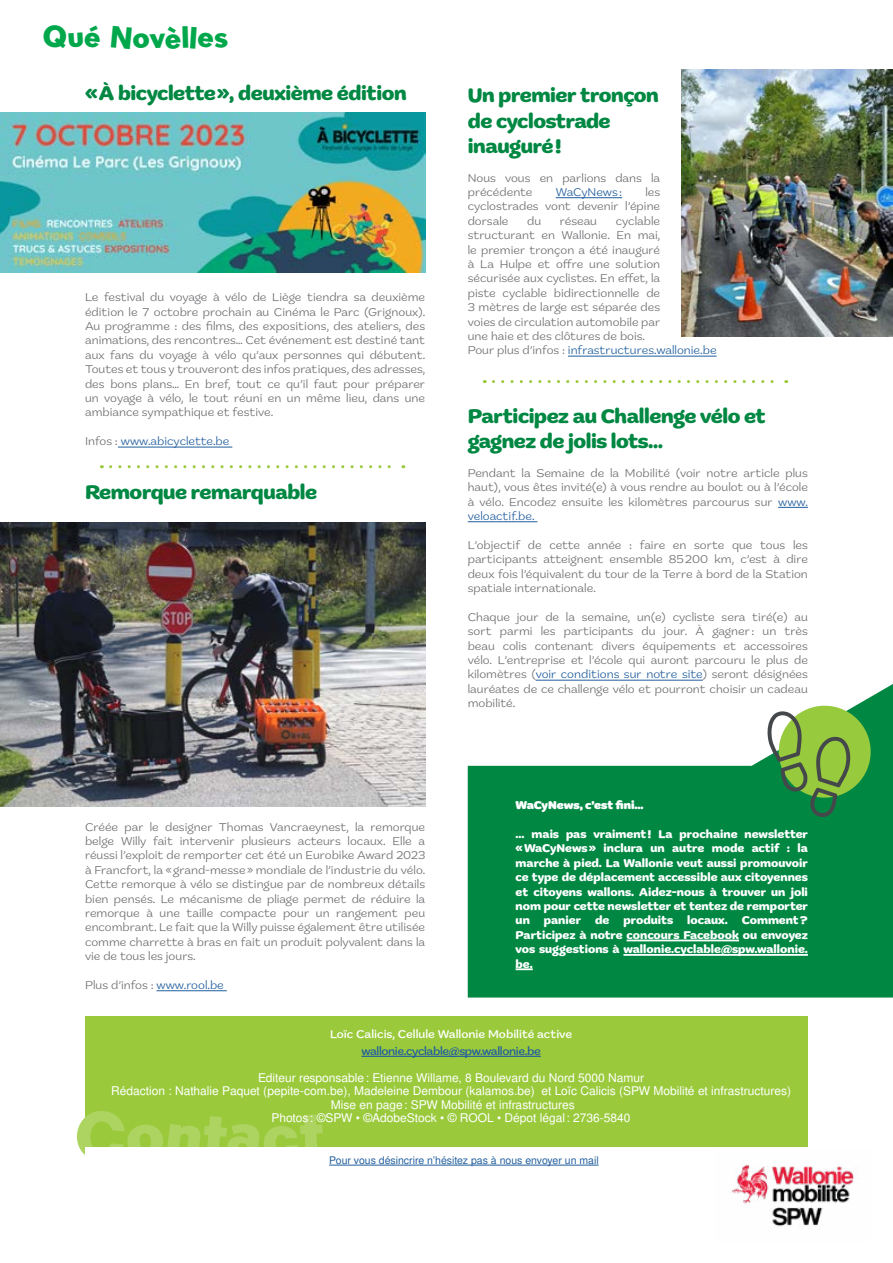
<style>
.page{position:relative;width:893px;height:1263px;background:#fff}
.page>*{position:absolute;margin:0;border:0;box-sizing:border-box;transform-origin:0 0}
.t1{font:67.5px "Gambado Sans Forte";color:#add361}
.t2{font:30px "Gambado Sans Forte";color:#00a74b}
.t3{font:700 21px/25.2px "Marigny";letter-spacing:-.02em;color:#008843}
.t4{font:12px/14.4px "Marigny";color:#6d6e71;text-align:justify}
.t5{font:700 12px/14.4px "Marigny";color:#fff;text-align:justify}
.t6{font:12px/13.5px "Nimbus San L";color:#fff;text-align:center}
.t7{font:500 12px "Marigny";color:#fff}
.t8{font:12px "Marigny";color:#215e9e}
.t9{font:500 12px "Marigny";letter-spacing:-.03em;color:#215e9e}
.t10{font:900 12px "Marigny";color:#fff}
.t11{font:10.5px "Nimbus San L";color:#215e9e}
.s1{color:#6d6e71}
.s2{color:#215e9e}
</style>
<div class="page">
<hr style="left:118px;top:447px;width:114px;height:1px;background:#215e9e">
<hr style="left:157px;top:990px;width:70px;height:1px;background:#215e9e">
<hr style="left:556px;top:197px;width:66px;height:1px;background:#215e9e">
<hr style="left:568px;top:356px;width:149px;height:1px;background:#215e9e">
<hr style="left:778px;top:507px;width:30px;height:1px;background:#215e9e">
<hr style="left:468px;top:521px;width:69px;height:1px;background:#215e9e">
<hr style="left:536px;top:680px;width:167px;height:1px;background:#215e9e">
<img style="left:0;top:113px;width:425px;height:159px">
<img style="left:0;top:522px;width:425px;height:284px">
<img style="left:681px;top:69px;width:212px;height:267px">
<svg style="left:468px;top:684px;width:425px;height:313px;fill:#008843"></svg>
<hr style="left:627px;top:939px;width:112px;height:2px;background:#fff">
<hr style="left:623px;top:954px;width:185px;height:2px;background:#fff">
<svg style="left:516px;top:968px;width:17px;height:2px"></svg>
<div style="left:85px;top:1016px;width:723px;height:140px;background:#9aca3c"></div>
<hr style="left:361px;top:1056px;width:180px;height:1px;background:#215e9e">
<div style="left:85px;top:1147px;width:723px;height:50px;background:#fff"></div>
<hr style="left:329px;top:1165px;width:270px;height:1px;background:#215e9e">
<div style="left:779px;top:706px;width:92px;height:92px;background:#98ca3e;border-radius:50%"></div>
<svg style="left:767px;top:711px;width:84px;height:106px"></svg>
<img style="left:731px;top:1164px;width:124px;height:66px">
<svg style="left:111px;top:465px;width:293px;height:3px"></svg>
<svg style="left:493px;top:380px;width:294px;height:3px"></svg>
<h2 class="t2" style="left:43px;top:18px;width:187px">Qué Novèlles</h2>
<h3 class="t3" style="left:85px;top:81px;width:323px">« À bicyclette », deuxième édition</h3>
<p class="t4" style="left:85px;top:290px;width:342px">Le festival du voyage à vélo de Liège tiendra sa deuxième édition le 7 octobre prochain au Cinéma le Parc (Grignoux).<br>Au programme : des films, des expositions, des ateliers, des animations, des rencontres… Cet événement est destiné tant aux fans du voyage à vélo qu’aux personnes qui débutent.<br>Toutes et tous y trouveront des infos pratiques, des adresses, des bons plans… En bref, tout ce qu’il faut pour préparer un voyage à vélo, le tout réuni en un même lieu, dans une ambiance sympathique et festive.</p>
<p class="t8" style="left:85px;top:434px;width:146px"><span class="s1">Infos :</span> www.abicyclette.be</p>
<h3 class="t3" style="left:85px;top:480px;width:234px">Remorque remarquable</h3>
<p class="t4" style="left:85px;top:819px;width:342px">Créée par le designer Thomas Vancraeynest, la remorque belge Willy fait intervenir plusieurs acteurs locaux. Elle a réussi l’exploit de remporter cet été un Eurobike Award 2023 à Francfort, la « grand-messe » mondiale de l’industrie du vélo.<br>Cette remorque à vélo se distingue par de nombreux détails bien pensés. Le mécanisme de pliage permet de réduire la remorque à une taille compacte pour un rangement peu encombrant. Le fait que la Willy puisse également être utilisée comme charrette à bras en fait un produit polyvalent dans la vie de tous les jours.</p>
<p class="t4" style="left:85px;top:978px;width:140px">Plus d’infos : <span class="s2">www.rool.be</span></p>
<h3 class="t3" style="left:468px;top:83px;width:193px">Un premier tronçon de cyclostrade inauguré !</h3>
<p class="t4" style="left:468px;top:170px;width:194px">Nous vous en parlions dans la précédente</p>
<p class="t4" style="left:468px;top:185px;width:194px;text-indent:178px">les cyclostrades vont devenir l’épine dorsale</p>
<p class="t8" style="left:556px;top:185px;width:68px">WaCyNews :</p>
<p class="t4" style="left:468px;top:213px;width:250px;text-align:left;text-indent:148px">cyclable structurant en Wallonie. En mai,<br>le premier tronçon a été inauguré<br>à La Hulpe et offre une solution<br>sécurisée aux cyclistes. En effet, la<br>piste cyclable bidirectionnelle de<br>3 mètres de large est séparée des<br>voies de circulation automobile par<br>une haie et des clôtures de bois.<br>Pour plus d’infos : <span class="s2">infrastructures.wallonie.be</span></p>
<p class="t4" style="left:527px;top:213px;width:16px">du</p>
<p class="t4" style="left:560px;top:213px;width:39px">réseau</p>
<h3 class="t3" style="left:468px;top:404px;width:300px">Participez au Challenge vélo et gagnez de jolis lots…</h3>
<p class="t4" style="left:468px;top:465px;width:342px">Pendant la Semaine de la Mobilité (voir notre article plus haut), vous êtes invité(e) à vous rendre au boulot ou à l’école à vélo. Encodez ensuite les kilomètres parcourus sur <span class="s2">www. veloactif.be.</span></p>
<p class="t4" style="left:468px;top:537px;width:342px">L’objectif de cette année : faire en sorte que tous les participants atteignent ensemble 85 200 km, c’est à dire deux fois l’équivalent du tour de la Terre à bord de la Station spatiale internationale.</p>
<p class="t4" style="left:468px;top:609px;width:342px">Chaque jour de la semaine, un(e) cycliste sera tiré(e) au sort parmi les participants du jour. À gagner : un très beau colis contenant divers équipements et accessoires vélo. L’entreprise et l’école qui auront parcouru le plus de kilomètres (<span class="s2">voir conditions sur notre site</span>) seront désignées lauréates de ce challenge vélo et pourront choisir un cadeau mobilité.</p>
<p class="t10" style="left:516px;top:798px;width:130px">WaCyNews, c’est fini…</p>
<p class="t5" style="left:516px;top:827px;width:294px">... mais pas vraiment ! La prochaine newsletter « WaCyNews » inclura un autre mode actif : la marche à pied. La Wallonie veut aussi promouvoir ce type de déplacement accessible aux citoyennes et citoyens wallons. Aidez-nous à trouver un joli nom pour cette newsletter et tentez de remporter un panier de produits locaux. Comment ?<br>Participez à notre concours Facebook ou envoyez vos suggestions à wallonie.cyclable@spw.wallonie. be.</p>
<p class="t7" style="left:330px;top:1027px;width:244px">Loïc Calicis, Cellule Wallonie Mobilité active</p>
<p class="t9" style="left:361px;top:1043px;width:181px">wallonie.cyclable@spw.wallonie.be</p>
<p class="t6" style="left:111px;top:1070px;width:681px">Editeur responsable: Etienne Willame, 8 Boulevard du Nord 5000 Namur<br>Rédaction : Nathalie Paquet (pepite-com.be), Madeleine Dembour (kalamos.be) et Loïc Calicis (SPW Mobilité et infrastructures)<br>Mise en page: SPW Mobilité et infrastructures<br>Photos: ©SPW • ©AdobeStock • © ROOL • Dépot légal: 2736-5840</p>
<p class="t11" style="left:329px;top:1152px;width:271px">Pour vous désincrire n’hésitez pas à nous envoyer un mail</p>
<h1 class="t1" style="left:74px;top:1090px;width:251px">Contact</h1>
</div>
